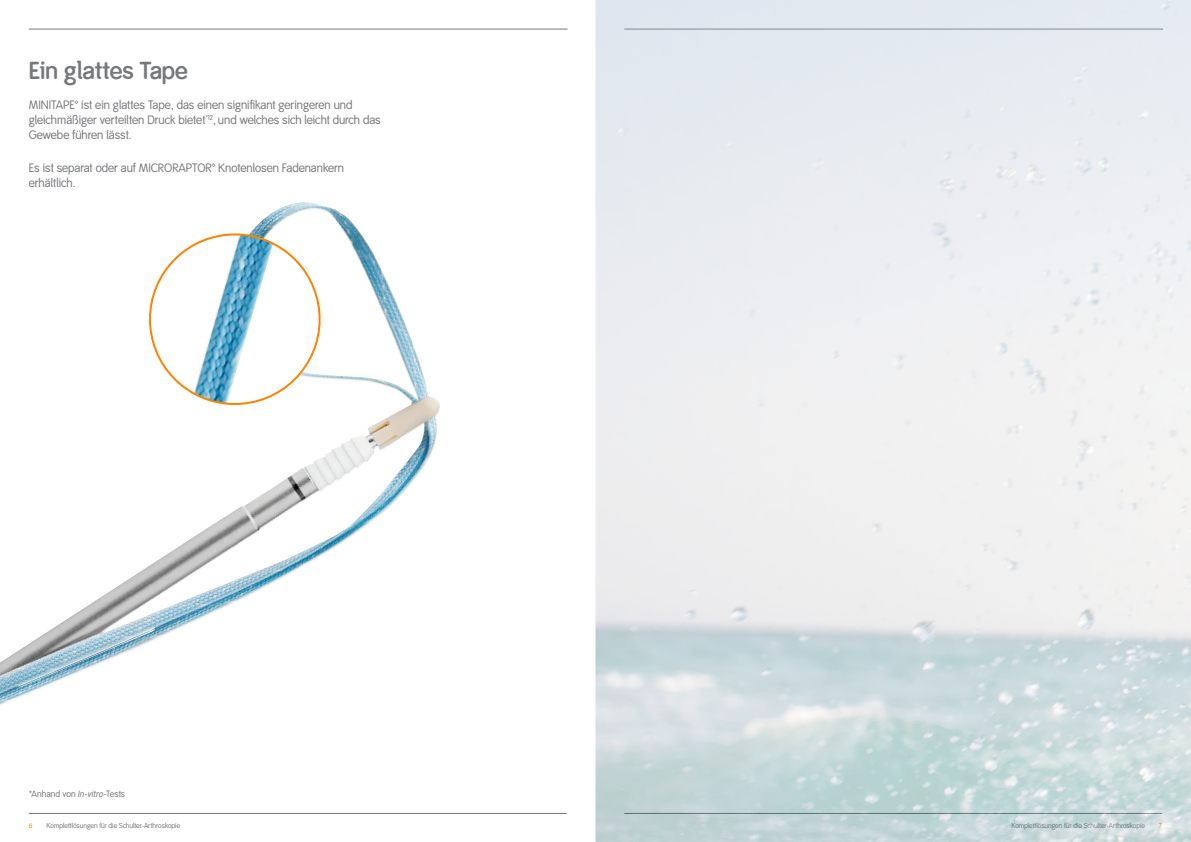
<style>
.page{position:relative;width:1191px;height:842px;background:#fff}
.page>*{position:absolute;margin:0;border:0;box-sizing:border-box;transform-origin:0 0}
.Page_heading{font:600 24px "Smith&Nephew";color:#76787b}
.Body{font:12px/15px "Smith&Nephew";color:#76787b}
.Table_Body_Copy{font:9px "Smith&Nephew";letter-spacing:.005em;color:#76787b}
.Page_footers{font:7px "Smith&Nephew";color:#76787b}
.Page_footers-2{font:7px "Smith&Nephew";color:#ff8200}
.s1{font-weight:600}
.s2{font-style:italic}
</style>
<div class="page">
<img style="left:595px;top:0;width:596px;height:842px">
<hr style="left:29px;top:813px;width:537px;height:1px;background:#76787b">
<hr style="left:29px;top:29px;width:538px;height:1px;background:#76787b">
<img style="left:0;top:202px;width:440px;height:503px">
<svg style="left:137px;top:221px;width:196px;height:193px"></svg>
<p class="Page_heading" style="left:29px;top:56px;width:160px">Ein glattes Tape</p>
<p class="Body" style="left:29px;top:98px;width:353px">MINITAPE<span class="s1">™</span> ist ein glattes Tape, das einen signifikant geringeren und gleichmäßiger verteilten Druck bietet<sup>*12</sup>, und welches sich leicht durch das<br>Gewebe führen lässt.</p>
<p class="Body" style="left:29px;top:161px;width:317px">Es ist separat oder auf MICRORAPTOR<span class="s1">™</span> Knotenlosen Fadenankern erhältlich.</p>
<p class="Table_Body_Copy" style="left:29px;top:789px;width:98px">*Anhand von <span class="s2">In-vitro</span>-Tests</p>
<p class="Page_footers-2" style="left:29px;top:821px;width:5px">6</p>
<p class="Page_footers" style="left:47px;top:821px;width:135px">Komplettlösungen für die Schulter-Arthroskopie</p>
<p class="Page_footers" style="left:1011px;top:821px;width:135px">Komplettlösungen für die Schulter-Arthroskopie</p>
<p class="Page_footers-2" style="left:1159px;top:821px;width:5px">7</p>
</div>
